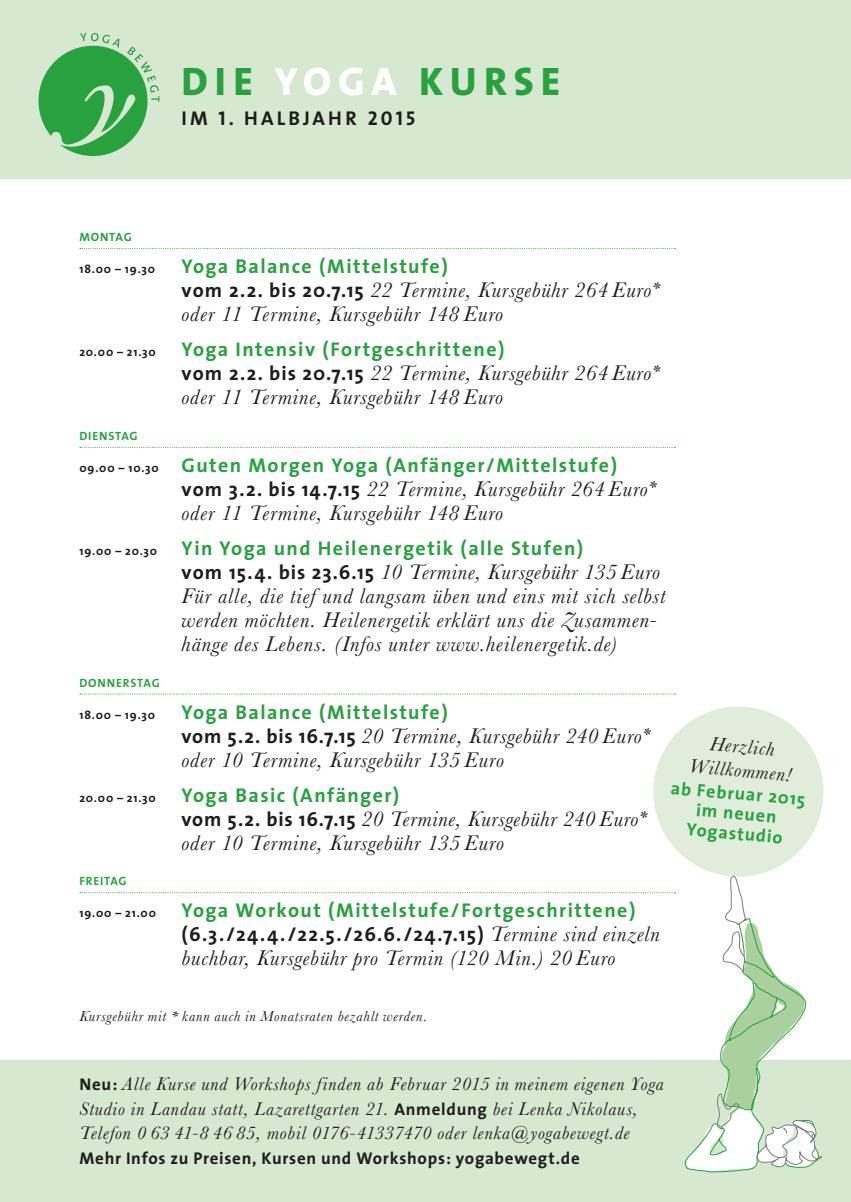
<style>
.page{position:relative;width:851px;height:1202px;background:#fff}
.page>*{position:absolute;margin:0;border:0;box-sizing:border-box;transform-origin:0 0}
.t1{font:800 40px "The Sans";letter-spacing:.17em;color:#27a23f}
.t2{font:italic 22px/24px "Baskerville";letter-spacing:.035em;color:#1d1d1b}
.t3{font:700 20px/24px "The Sans";letter-spacing:.07em;color:#27a23f}
.t4{font:italic 20px/24px "Baskerville";color:#1d1d1b;text-align:center}
.t5{font:20px "The Sans Bold Caps";letter-spacing:.16em;color:#1d1d1b}
.t6{font:italic 19px/24.4px "Baskerville";letter-spacing:.045em;color:#1d1d1b}
.t7{font:700 18px/20px "The Sans";color:#27a23f;text-align:center}
.t8{font:700 17px "The Sans";letter-spacing:.04em;color:#1d1d1b}
.t9{font:italic 15px "Baskerville";letter-spacing:.05em;color:#1d1d1b}
.t10{font:700 12px "The Sans";letter-spacing:.07em;color:#1d1d1b}
.t11{font:700 12px "The Sans";letter-spacing:.065em;color:#27a23f}
.s1{color:#fff}
.s2{font-family:"The Sans";font-weight:700;font-style:normal;font-size:20px}
.s3{font-size:18px}
.s4{font-size:12px;color:#1d1d1b}
.s5{color:#1d1d1b}
.s6{font-family:"Baskerville";font-weight:400;font-style:italic;font-size:22px;color:#1d1d1b}
.s7{font-family:"The Sans";font-weight:700;font-style:normal;font-size:17px}
</style>
<div class="page">
<div style="left:0;top:1060px;width:850px;height:142px;background:#d7e8d0"></div>
<div style="left:0;top:0;width:850px;height:179px;background:#d7e8d0"></div>
<svg style="left:80px;top:248px;width:595px;height:1px"></svg>
<svg style="left:80px;top:447px;width:595px;height:1px"></svg>
<svg style="left:80px;top:693px;width:595px;height:1px"></svg>
<svg style="left:38px;top:33px;width:121px;height:123px"></svg>
<svg style="left:80px;top:706px;width:744px;height:467px"></svg>
<h1 class="t1" style="left:181px;top:48px;width:380px">DIE <span class="s1">YOGA</span> KURSE</h1>
<p class="t5" style="left:181px;top:101px;width:235px">IM 1. HALBJAHR 2015</p>
<p class="t11" style="left:79px;top:227px;width:54px">MONTAG</p>
<p class="t10" style="left:79px;top:259px;width:77px">18.00 – 19.30</p>
<p class="t3" style="left:181px;top:254px;width:268px">Yoga Balance (Mittelstufe)</p>
<p class="t2" style="left:181px;top:278px;width:479px"><span class="s2">vom 2.2. bis 20.7.15</span> 22 Termine, Kursgebühr 264 Euro<span class="s3">* </span>oder 11 Termine, Kursgebühr 148 Euro</p>
<p class="t10" style="left:79px;top:342px;width:78px">20.00 – 21.30</p>
<p class="t3" style="left:181px;top:337px;width:324px">Yoga Intensiv (Fortgeschrittene)</p>
<p class="t2" style="left:181px;top:361px;width:479px"><span class="s2">vom 2.2. bis 20.7.15</span> 22 Termine, Kursgebühr 264 Euro<span class="s3">* </span>oder 11 Termine, Kursgebühr 148 Euro</p>
<p class="t11" style="left:79px;top:426px;width:60px">DIENSTAG</p>
<p class="t3" style="left:79px;top:453px;width:539px"><span class="s4">09.00 – 10.30</span> Guten Morgen Yoga (Anfänger/Mittelstufe)</p>
<p class="t2" style="left:181px;top:477px;width:476px"><span class="s2">vom 3.2. bis 14.7.15</span> 22 Termine, Kursgebühr 264 Euro<span class="s3">* </span>oder 11 Termine, Kursgebühr 148 Euro</p>
<p class="t3" style="left:79px;top:536px;width:505px"><span class="s4">19.00 – 20.30</span> Yin Yoga und Heilenergetik (alle Stufen)</p>
<p class="t2" style="left:181px;top:560px;width:485px"><span class="s2">vom 15.4. bis 23.6.15</span> 10 Termine, Kursgebühr 135 Euro Für alle, die tief und langsam üben und eins mit sich selbst werden möchten. Heilenergetik erklärt uns die Zusammen&shy;hänge des Lebens. (Infos unter www.heilenergetik.de)</p>
<p class="t11" style="left:79px;top:672px;width:82px">DONNERSTAG</p>
<p class="t10" style="left:79px;top:704px;width:77px">18.00 – 19.30</p>
<p class="t3" style="left:181px;top:699px;width:268px">Yoga Balance (Mittelstufe)</p>
<p class="t2" style="left:181px;top:723px;width:470px"><span class="s2">vom 5.2. bis 16.7.15</span> 20 Termine, Kursgebühr 240 Euro<span class="s3">* </span>oder 10 Termine, Kursgebühr 135 Euro</p>
<p class="t10" style="left:79px;top:788px;width:78px">20.00 – 21.30</p>
<p class="t3" style="left:181px;top:783px;width:219px">Yoga Basic (Anfänger)</p>
<p class="t2" style="left:181px;top:807px;width:466px"><span class="s2">vom 5.2. bis 16.7.15</span> 20 Termine, Kursgebühr 240 Euro<span class="s3">* </span>oder 10 Termine, Kursgebühr 135 Euro</p>
<p class="t11" style="left:79px;top:871px;width:49px">FREITAG</p>
<p class="t10" style="left:79px;top:903px;width:78px">19.00 – 21.00</p>
<p class="t3" style="left:181px;top:898px;width:479px">Yoga Workout (Mittelstufe/Fortgeschrittene) <span class="s5">(6.3./24.4./22.5./26.6./24.7.15)</span> <span class="s6">Termine sind einzeln</span></p>
<p class="t2" style="left:181px;top:946px;width:435px">buchbar, Kursgebühr pro Termin (120 Min.) 20 Euro</p>
<p class="t4" style="left:692px;top:730px;width:104px;rotate:5deg">Herzlich<br>Willkommen!</p>
<p class="t7" style="left:672px;top:777px;width:136px;rotate:5deg">ab Februar 2015 im neuen<br>Yogastudio</p>
<p class="t9" style="left:79px;top:1006px;width:349px">Kursgebühr mit * kann auch in Monatsraten bezahlt werden.</p>
<p class="t6" style="left:79px;top:1072px;width:586px"><span class="s7">Neu:</span> Alle Kurse und Workshops finden ab Februar 2015 in meinem eigenen Yoga<br>Studio in Landau statt, Lazarettgarten 21. <span class="s7">Anmeldung</span> bei Lenka Nikolaus,<br>Telefon 0 63 41-8 46 85, mobil 0176-41337470 oder lenka@yogabewegt.de</p>
<p class="t8" style="left:79px;top:1143px;width:502px">Mehr Infos zu Preisen, Kursen und Workshops: yogabewegt.de</p>
</div>
